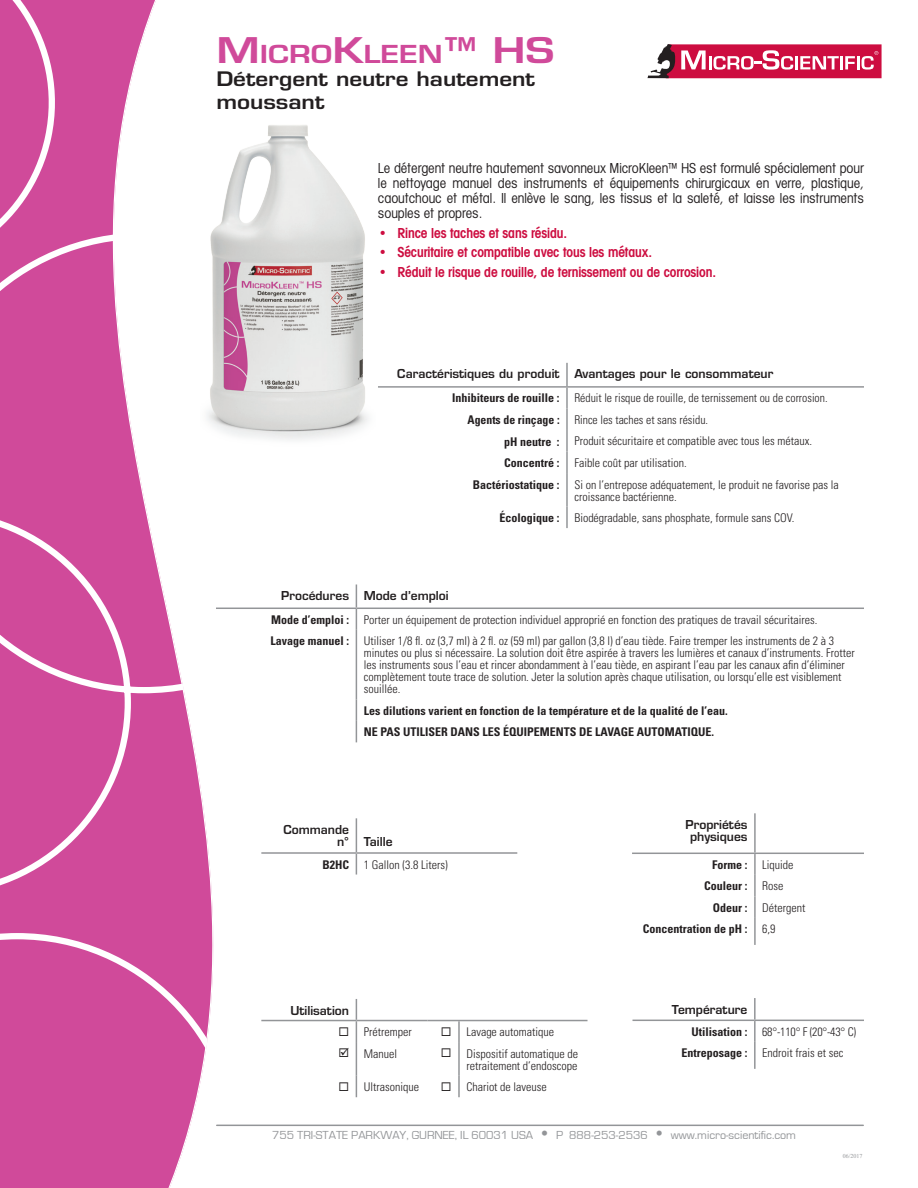
<style>
.page{position:relative;width:918px;height:1188px;background:#fff}
.page>*{position:absolute;margin:0;border:0;box-sizing:border-box;transform-origin:0 0}
.t1{font:600 24.15px "Eurostile";color:#d04a9a;scale:1.25 1}
.t2{font:600 19.5px/23.4px "Eurostile";color:#231f20;scale:1.15 1}
.Product_Freatures_Pa{font:15px/15px "Avant Garde Cd ITC";letter-spacing:-.005em;color:#231f20;text-align:justify}
.Bullet_points_PG_1{font:600 15px "Avant Garde Cd ITC";letter-spacing:-.005em;color:#cd0d40}
.Right_List_of_Table{font:300 condensed 12px/12px "Univers";color:#231f20}
.Left_List_of_Table{font:700 condensed 12px "Univers";color:#231f20}
.Procedures__Dilution{font:700 condensed 12px "Univers";color:#231f20}
.Left_Table_Heading{font:600 12px/12px "Eurostile";color:#231f20;text-align:right}
.t3{font:12px "Eurostile";color:#939598}
.Right_Table_Heading{font:600 12px "Eurostile";color:#231f20}
.Right_List_of_Catego{font:300 condensed 12px "Univers";color:#231f20}
.Left_Table_of_Caterg{font:700 condensed 12px "Univers";color:#231f20}
.t4{font:6px "Times New Roman";color:#939598}
.s1{font-size:34.5px}
.s2{font-size:18px}
</style>
<div class="page">
<hr style="left:217px;top:1125px;width:646px;height:1px;background:#939598">
<hr style="left:356px;top:630px;width:1px;height:69px;background:#939598">
<svg style="left:356px;top:699px;width:1px;height:43px"></svg>
<svg style="left:356px;top:584px;width:1px;height:46px"></svg>
<hr style="left:216px;top:608px;width:140px;height:1px;background:#939598">
<hr style="left:356px;top:608px;width:508px;height:1px;background:#939598">
<hr style="left:754px;top:998px;width:2px;height:22px;background:#939598">
<hr style="left:632px;top:1020px;width:123px;height:1px;background:#939598">
<hr style="left:755px;top:1020px;width:109px;height:1px;background:#939598">
<hr style="left:754px;top:1021px;width:2px;height:21px;background:#939598">
<hr style="left:754px;top:1042px;width:2px;height:27px;background:#939598">
<hr style="left:566px;top:363px;width:2px;height:23px;background:#939598">
<hr style="left:378px;top:386px;width:189px;height:2px;background:#939598">
<hr style="left:567px;top:386px;width:297px;height:2px;background:#939598">
<hr style="left:566px;top:388px;width:2px;height:20px;background:#939598">
<hr style="left:566px;top:408px;width:2px;height:22px;background:#939598">
<hr style="left:566px;top:430px;width:2px;height:22px;background:#939598">
<hr style="left:566px;top:452px;width:2px;height:21px;background:#939598">
<hr style="left:566px;top:473px;width:2px;height:34px;background:#939598">
<hr style="left:566px;top:507px;width:2px;height:21px;background:#939598">
<hr style="left:261px;top:1020px;width:95px;height:1px;background:#939598">
<hr style="left:356px;top:1020px;width:72px;height:1px;background:#939598">
<svg style="left:356px;top:999px;width:1px;height:43px"></svg>
<hr style="left:428px;top:1020px;width:31px;height:1px;background:#939598">
<hr style="left:459px;top:1020px;width:129px;height:1px;background:#939598">
<hr style="left:458px;top:1021px;width:2px;height:21px;background:#939598">
<hr style="left:356px;top:1042px;width:1px;height:34px;background:#939598">
<hr style="left:458px;top:1042px;width:2px;height:34px;background:#939598">
<svg style="left:356px;top:1076px;width:1px;height:21px"></svg>
<hr style="left:458px;top:1076px;width:2px;height:21px;background:#939598">
<hr style="left:356px;top:818px;width:1px;height:34px;background:#939598">
<hr style="left:261px;top:852px;width:95px;height:2px;background:#939598">
<hr style="left:356px;top:852px;width:161px;height:2px;background:#939598">
<svg style="left:356px;top:854px;width:1px;height:21px"></svg>
<hr style="left:754px;top:813px;width:2px;height:40px;background:#939598">
<hr style="left:632px;top:853px;width:123px;height:1px;background:#939598">
<hr style="left:755px;top:853px;width:109px;height:1px;background:#939598">
<hr style="left:754px;top:854px;width:2px;height:21px;background:#939598">
<hr style="left:754px;top:875px;width:2px;height:21px;background:#939598">
<hr style="left:754px;top:896px;width:2px;height:22px;background:#939598">
<hr style="left:754px;top:918px;width:2px;height:27px;background:#939598">
<svg style="left:0;top:0;width:334px;height:1188px"></svg>
<svg style="left:647px;top:44px;width:235px;height:34px"></svg>
<img style="left:200px;top:122px;width:168px;height:326px">
<p class="t1" style="left:216px;top:39px;width:272px"><span class="s1">M</span>ICRO<span class="s1">K</span>LEEN<span class="s1">™ HS</span></p>
<p class="t2" style="left:216px;top:67px;width:279px">Détergent neutre hautement moussant</p>
<p class="Product_Freatures_Pa" style="left:378px;top:161px;width:488px">Le détergent neutre hautement savonneux MicroKleen™ HS est formulé spécialement pour le nettoyage manuel des instruments et équipements chirurgicaux en verre, plastique, caoutchouc et métal. Il enlève le sang, les tissus et la saleté, et laisse les instruments souples et propres.</p>
<p class="Bullet_points_PG_1" style="left:378px;top:224px;width:191px">• Rince les taches et sans résidu.</p>
<p class="Bullet_points_PG_1" style="left:378px;top:243px;width:276px">• Sécuritaire et compatible avec tous les métaux.</p>
<p class="Bullet_points_PG_1" style="left:378px;top:263px;width:340px">• Réduit le risque de rouille, de ternissement ou de corrosion.</p>
<p class="Left_Table_Heading" style="left:397px;top:368px;width:164px">Caractéristiques du produit</p>
<p class="Right_Table_Heading" style="left:574px;top:367px;width:201px">Avantages pour le consommateur</p>
<p class="Left_List_of_Table" style="left:452px;top:391px;width:109px">Inhibiteurs de rouille :</p>
<p class="Right_List_of_Table" style="left:574px;top:392px;width:255px">Réduit le risque de rouille, de ternissement ou de corrosion.</p>
<p class="Left_List_of_Table" style="left:468px;top:412px;width:94px">Agents de rinçage :</p>
<p class="Right_List_of_Table" style="left:574px;top:414px;width:135px">Rince les taches et sans résidu.</p>
<p class="Left_List_of_Table" style="left:504px;top:434px;width:57px">pH neutre :</p>
<p class="Right_List_of_Table" style="left:574px;top:435px;width:239px">Produit sécuritaire et compatible avec tous les métaux.</p>
<p class="Left_List_of_Table" style="left:504px;top:455px;width:57px">Concentré :</p>
<p class="Right_List_of_Table" style="left:574px;top:457px;width:114px">Faible coût par utilisation.</p>
<p class="Left_List_of_Table" style="left:473px;top:477px;width:88px">Bactériostatique :</p>
<p class="Right_List_of_Table" style="left:574px;top:478px;width:266px">Si on l’entrepose adéquatement, le produit ne favorise pas la croissance bactérienne.</p>
<p class="Left_List_of_Table" style="left:500px;top:510px;width:61px">Écologique :</p>
<p class="Right_List_of_Table" style="left:574px;top:512px;width:222px">Biodégradable, sans phosphate, formule sans COV.</p>
<p class="Left_Table_Heading" style="left:281px;top:590px;width:69px">Procédures</p>
<p class="Right_Table_Heading" style="left:364px;top:588px;width:87px">Mode d’emploi</p>
<p class="Left_List_of_Table" style="left:271px;top:612px;width:79px">Mode d’emploi :</p>
<p class="Right_List_of_Table" style="left:364px;top:614px;width:455px">Porter un équipement de protection individuel approprié en fonction des pratiques de travail sécuritaires.</p>
<p class="Left_List_of_Table" style="left:270px;top:634px;width:80px">Lavage manuel :</p>
<p class="Right_List_of_Table" style="left:364px;top:635px;width:493px">Utiliser 1/8 fl. oz (3,7 ml) à 2 fl. oz (59 ml) par gallon (3,8 l) d’eau tiède. Faire tremper les instruments de 2 à 3 minutes ou plus si nécessaire. La solution doit être aspirée à travers les lumières et canaux d’instruments. Frotter les instruments sous l’eau et rincer abondamment à l’eau tiède, en aspirant l’eau par les canaux afin d’éliminer complètement toute trace de solution. Jeter la solution après chaque utilisation, ou lorsqu’elle est visiblement souillée.</p>
<p class="Procedures__Dilution" style="left:364px;top:703px;width:365px">Les dilutions varient en fonction de la température et de la qualité de l’eau.</p>
<p class="Procedures__Dilution" style="left:364px;top:725px;width:352px">NE PAS UTILISER DANS LES ÉQUIPEMENTS DE LAVAGE AUTOMATIQUE.</p>
<p class="Left_Table_Heading" style="left:283px;top:823px;width:67px">Commande n°</p>
<p class="Right_Table_Heading" style="left:364px;top:834px;width:30px">Taille</p>
<p class="Left_Table_of_Caterg" style="left:322px;top:857px;width:28px">B2HC</p>
<p class="Right_List_of_Catego" style="left:364px;top:857px;width:85px">1 Gallon (3.8 Liters)</p>
<p class="Left_Table_Heading" style="left:290px;top:1004px;width:60px">Utilisation</p>
<p class="Right_List_of_Table" style="left:364px;top:1026px;width:49px">Prétremper</p>
<p class="Right_List_of_Table" style="left:466px;top:1026px;width:89px">Lavage automatique</p>
<p class="Right_List_of_Table" style="left:364px;top:1047px;width:35px">Manuel</p>
<p class="Right_List_of_Table" style="left:466px;top:1047px;width:113px">Dispositif automatique de retraitement d’endoscope</p>
<p class="Right_List_of_Table" style="left:364px;top:1081px;width:57px">Ultrasonique</p>
<p class="Right_List_of_Table" style="left:466px;top:1081px;width:82px">Chariot de laveuse</p>
<p class="Left_Table_Heading" style="left:686px;top:818px;width:64px;text-align:center">Propriétés physiques</p>
<p class="Left_List_of_Table" style="left:712px;top:857px;width:37px">Forme :</p>
<p class="Right_List_of_Table" style="left:762px;top:859px;width:33px">Liquide</p>
<p class="Left_List_of_Table" style="left:704px;top:879px;width:45px">Couleur :</p>
<p class="Right_List_of_Table" style="left:762px;top:880px;width:23px">Rose</p>
<p class="Left_List_of_Table" style="left:713px;top:900px;width:36px">Odeur :</p>
<p class="Right_List_of_Table" style="left:762px;top:902px;width:45px">Détergent</p>
<p class="Left_List_of_Table" style="left:643px;top:922px;width:106px">Concentration de pH :</p>
<p class="Right_List_of_Table" style="left:762px;top:923px;width:15px">6,9</p>
<p class="Left_Table_Heading" style="left:672px;top:1003px;width:77px">Température</p>
<p class="Left_List_of_Table" style="left:691px;top:1024px;width:58px">Utilisation :</p>
<p class="Right_List_of_Table" style="left:762px;top:1026px;width:96px">68°-110° F (20°-43° C)</p>
<p class="Left_List_of_Table" style="left:681px;top:1046px;width:67px">Entreposage :</p>
<p class="Right_List_of_Table" style="left:762px;top:1047px;width:83px">Endroit frais et sec</p>
<p class="t3" style="left:272px;top:1128px;width:525px">755 TRI-STATE PARKWAY, GURNEE, IL 60031 USA <span class="s2">•</span> P 888-253-2536 <span class="s2">•</span> www.micro-scientific.com</p>
<p class="t4" style="left:843px;top:1152px;width:21px">06/2017</p>
</div>
